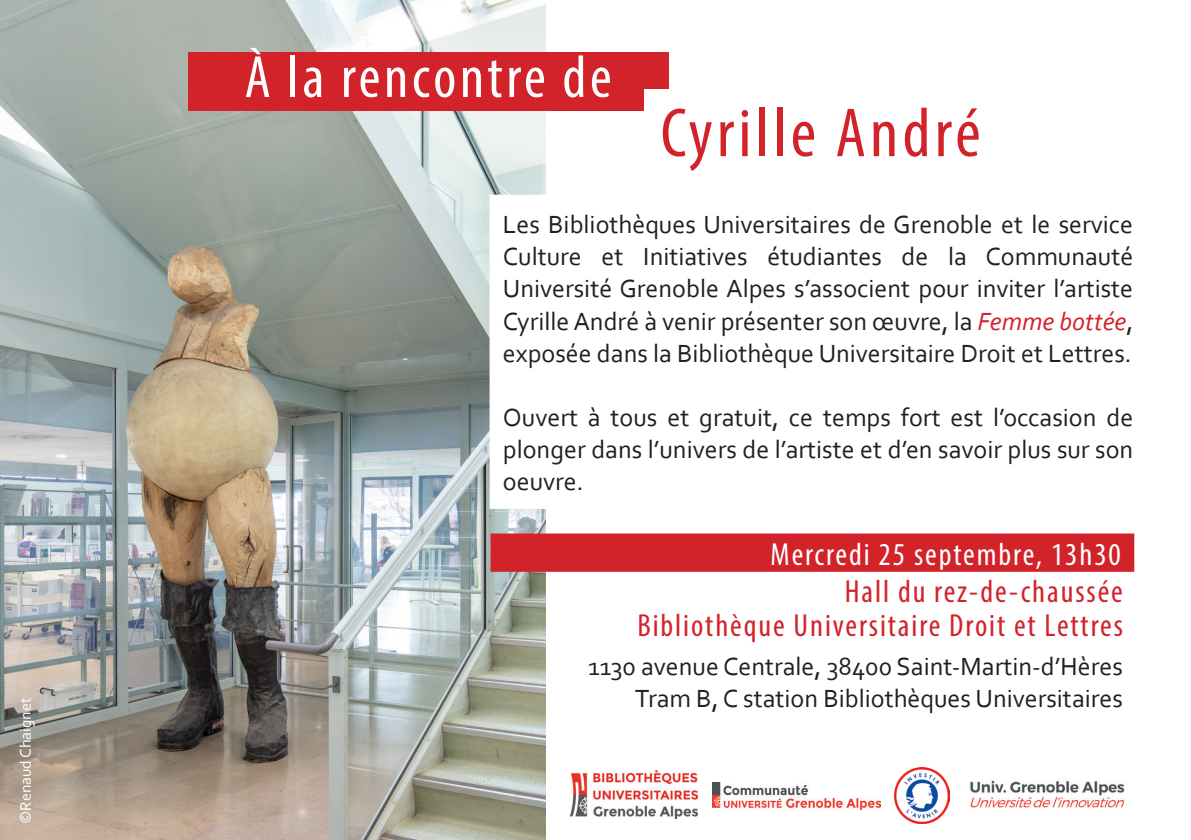
<style>
.page{position:relative;width:1191px;height:840px;background:#fff}
.page>*{position:absolute;margin:0;border:0;box-sizing:border-box;transform-origin:0 0}
.t1{font:condensed 70px "Myriad Pro";letter-spacing:.06em;color:#d2232a}
.t2{font:condensed 60px "Myriad Pro";letter-spacing:.06em;color:#fff}
.t3{font:condensed 32px "Myriad Pro";letter-spacing:.06em;color:#d2232a}
.t4{font:condensed 32px "Myriad Pro";letter-spacing:.06em;color:#fff}
.t5{font:26px/32px "Corbel";color:#231f20;text-align:justify}
.t6{font:16px "Corbel";color:#fff}
.s1{font-style:italic;color:#d2232a}
</style>
<div class="page">
<img style="left:0;top:0;width:546px;height:839px">
<div style="left:188px;top:52px;width:480px;height:58px;background:#d2232a"></div>
<div style="left:491px;top:534px;width:642px;height:36px;background:#d2232a"></div>
<div style="left:490px;top:533px;width:644px;height:38px;border:2px solid #d2232a"></div>
<div style="left:644px;top:89px;width:336px;height:81px;background:#fff"></div>
<div style="left:490px;top:196px;width:644px;height:311px;background:#fff"></div>
<img style="left:970px;top:780px;width:155px;height:28px">
<img style="left:713px;top:782px;width:167px;height:26px">
<img style="left:570px;top:770px;width:127px;height:48px">
<img style="left:894px;top:767px;width:56px;height:56px">
<p class="t6" style="left:16px;top:823px;width:127px;rotate:-90deg">©Renaud Chaignet</p>
<p class="t2" style="left:245px;top:41px;width:368px">À la rencontre de</p>
<p class="t1" style="left:660px;top:91px;width:321px">Cyrille André</p>
<p class="t5" style="left:503px;top:208px;width:632px">Les Bibliothèques Universitaires de Grenoble et le service Culture et Initiatives étudiantes de la Communauté Université Grenoble Alpes s’associent pour inviter l’artiste Cyrille André à venir présenter son œuvre, la <span class="s1">Femme bottée</span>, exposée dans la Bibliothèque Universitaire Droit et Lettres.</p>
<p class="t5" style="left:503px;top:400px;width:632px">Ouvert à tous et gratuit, ce temps fort est l’occasion de plonger dans l’univers de l’artiste et d’en savoir plus sur son oeuvre.</p>
<p class="t4" style="left:770px;top:534px;width:352px">Mercredi 25 septembre, 13h30</p>
<p class="t3" style="left:844px;top:571px;width:280px">Hall du rez-de-chaussée</p>
<p class="t3" style="left:637px;top:605px;width:487px">Bibliothèque Universitaire Droit et Lettres</p>
<p class="t5" style="left:588px;top:649px;width:536px">1130 avenue Centrale, 38400 Saint-Martin-d’Hères</p>
<p class="t5" style="left:635px;top:681px;width:489px">Tram B, C station Bibliothèques Universitaires</p>
</div>
